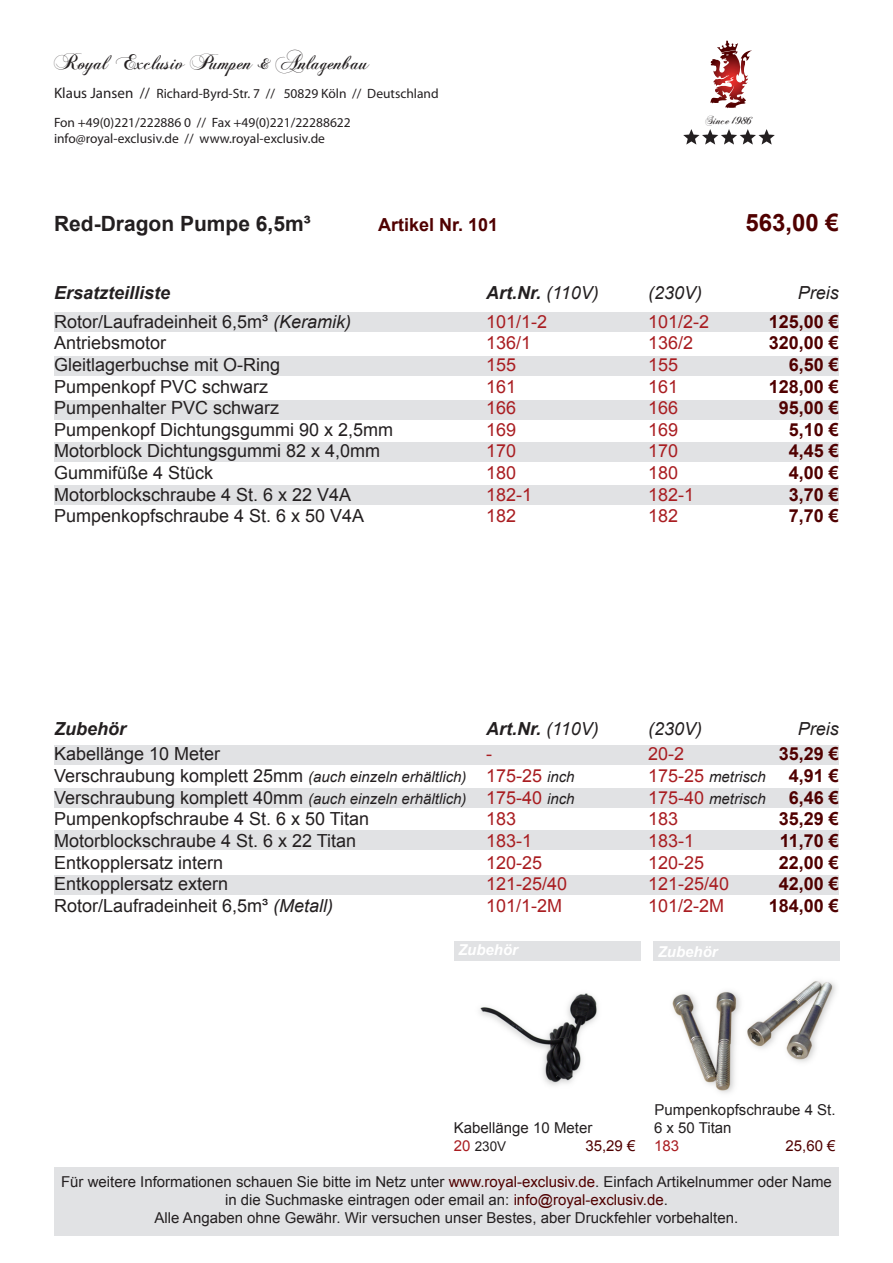
<style>
.page{position:relative;width:893px;height:1263px;background:#fff}
.page>*{position:absolute;margin:0;border:0;box-sizing:border-box;transform-origin:0 0}
.t1{font:700 24px "Arial";color:#500000}
.t2{font:21px "Chopin Script";color:#231f20}
.t3{font:700 21px "Arial";color:#231f20}
.t4{font:18px "Arial";color:#231f20}
.t5{font:18px "Arial";color:#a91d21}
.t6{font:700 18px "Arial";color:#500000}
.t7{font:italic 700 18px "Arial";color:#231f20}
.t8{font:italic 18px "Arial";color:#231f20}
.t9{font:15px/18px "Arial";color:#231f20;text-align:center}
.t10{font:italic 15px "Arial";color:#231f20}
.t11{font:italic 700 15px "Arial";color:#fff}
.t12{font:15px "Arial";color:#500000}
.t13{font:13.5px/28.2px "Myriad Pro";color:#231f20}
.t14{font:13.5px "Arial";color:#231f20}
.t15{font:12px "Chopin Script";color:#231f20}
.s1{font-size:22.5px}
.s2{font-size:15px}
.s3{font-weight:400}
.s4{font-style:italic}
.s5{font-style:normal;font-size:18px}
.s6{font-style:normal;font-size:18px;color:#a91d21}
.s7{font-size:15px;color:#a91d21}
.s8{color:#a91d21}
.s9{color:#500000}
</style>
<div class="page">
<svg style="left:683px;top:129px;width:92px;height:16px"></svg>
<svg style="left:710px;top:40px;width:28px;height:64px"></svg>
<div style="left:54px;top:875px;width:785px;height:19px;background:#e1e2e4"></div>
<div style="left:54px;top:745px;width:785px;height:20px;background:#e1e2e4"></div>
<div style="left:54px;top:830px;width:785px;height:20px;background:#e1e2e4"></div>
<div style="left:54px;top:788px;width:785px;height:20px;background:#e1e2e4"></div>
<div style="left:54px;top:485px;width:785px;height:20px;background:#e1e2e4"></div>
<div style="left:54px;top:442px;width:785px;height:20px;background:#e1e2e4"></div>
<div style="left:54px;top:400px;width:785px;height:19px;background:#e1e2e4"></div>
<div style="left:54px;top:356px;width:785px;height:20px;background:#e1e2e4"></div>
<div style="left:54px;top:313px;width:785px;height:19px;background:#e1e2e4"></div>
<div style="left:54px;top:1167px;width:785px;height:68px;background:#e1e2e4"></div>
<img style="left:672px;top:980px;width:164px;height:113px">
<div style="left:654px;top:941px;width:186px;height:20px;background:#e1e2e4"></div>
<img style="left:480px;top:993px;width:118px;height:93px">
<div style="left:454px;top:941px;width:186px;height:20px;background:#e1e2e4"></div>
<p class="t2" style="left:54px;top:50px;width:317px"><span class="s1">R</span>oyal <span class="s1">E</span>xclusiv <span class="s1">P</span>umpen <span class="s2">&amp;</span> <span class="s1">A</span>nlagenbau</p>
<p class="t13" style="left:54px;top:80px;width:386px"><span class="s2">Klaus Jansen //</span> Richard-Byrd-Str. 7 // 50829 Köln // Deutschland<br>Fon +49(0)221/222886 0 // Fax +49(0)221/22288622</p>
<p class="t13" style="left:54px;top:124px;width:273px">info@royal-exclusiv.de // www.royal-exclusiv.de</p>
<p class="t15" style="left:705px;top:112px;width:49px">Since 1986</p>
<p class="t3" style="left:54px;top:210px;width:258px">Red-Dragon Pumpe 6,5m³</p>
<p class="t6" style="left:378px;top:213px;width:122px">Artikel Nr. 101</p>
<p class="t1" style="left:745px;top:207px;width:95px">563,00 €</p>
<p class="t7" style="left:54px;top:281px;width:118px">Ersatzteilliste</p>
<p class="t7" style="left:486px;top:281px;width:114px">Art.Nr. <span class="s3">(110V)</span></p>
<p class="t8" style="left:648px;top:281px;width:56px">(230V)</p>
<p class="t8" style="left:798px;top:281px;width:43px">Preis</p>
<p class="t4" style="left:54px;top:310px;width:299px">Rotor/Laufradeinheit 6,5m³ <span class="s4">(Keramik)</span></p>
<p class="t5" style="left:486px;top:310px;width:63px">101/1-2</p>
<p class="t5" style="left:648px;top:310px;width:63px">101/2-2</p>
<p class="t6" style="left:769px;top:310px;width:72px">125,00 €</p>
<p class="t4" style="left:54px;top:331px;width:114px">Antriebsmotor</p>
<p class="t5" style="left:486px;top:331px;width:47px">136/1</p>
<p class="t5" style="left:648px;top:331px;width:47px">136/2</p>
<p class="t6" style="left:769px;top:331px;width:72px">320,00 €</p>
<p class="t4" style="left:54px;top:353px;width:228px">Gleitlagerbuchse mit O-Ring</p>
<p class="t5" style="left:486px;top:353px;width:32px">155</p>
<p class="t5" style="left:648px;top:353px;width:32px">155</p>
<p class="t6" style="left:789px;top:353px;width:52px">6,50 €</p>
<p class="t4" style="left:54px;top:374px;width:216px">Pumpenkopf PVC schwarz</p>
<p class="t5" style="left:486px;top:374px;width:32px">161</p>
<p class="t5" style="left:648px;top:374px;width:32px">161</p>
<p class="t6" style="left:769px;top:374px;width:72px">128,00 €</p>
<p class="t4" style="left:54px;top:396px;width:227px">Pumpenhalter PVC schwarz</p>
<p class="t5" style="left:486px;top:396px;width:32px">166</p>
<p class="t5" style="left:648px;top:396px;width:32px">166</p>
<p class="t6" style="left:779px;top:396px;width:62px">95,00 €</p>
<p class="t4" style="left:54px;top:418px;width:341px">Pumpenkopf Dichtungsgummi 90 x 2,5mm</p>
<p class="t5" style="left:486px;top:418px;width:32px">169</p>
<p class="t5" style="left:648px;top:418px;width:32px">169</p>
<p class="t6" style="left:789px;top:418px;width:52px">5,10 €</p>
<p class="t4" style="left:54px;top:439px;width:328px">Motorblock Dichtungsgummi 82 x 4,0mm</p>
<p class="t5" style="left:486px;top:439px;width:32px">170</p>
<p class="t5" style="left:648px;top:439px;width:32px">170</p>
<p class="t6" style="left:789px;top:439px;width:52px">4,45 €</p>
<p class="t4" style="left:54px;top:461px;width:161px">Gummifüße 4 Stück</p>
<p class="t5" style="left:486px;top:461px;width:32px">180</p>
<p class="t5" style="left:648px;top:461px;width:32px">180</p>
<p class="t6" style="left:789px;top:461px;width:52px">4,00 €</p>
<p class="t4" style="left:54px;top:482px;width:299px">Motorblockschraube 4 St. 6 x 22 V4A</p>
<p class="t5" style="left:486px;top:482px;width:48px">182-1</p>
<p class="t5" style="left:648px;top:482px;width:48px">182-1</p>
<p class="t6" style="left:789px;top:482px;width:52px">3,70 €</p>
<p class="t4" style="left:54px;top:504px;width:312px">Pumpenkopfschraube 4 St. 6 x 50 V4A</p>
<p class="t5" style="left:486px;top:504px;width:32px">182</p>
<p class="t5" style="left:648px;top:504px;width:32px">182</p>
<p class="t6" style="left:789px;top:504px;width:52px">7,70 €</p>
<p class="t7" style="left:54px;top:717px;width:74px">Zubehör</p>
<p class="t7" style="left:486px;top:717px;width:114px">Art.Nr. <span class="s3">(110V)</span></p>
<p class="t8" style="left:648px;top:717px;width:56px">(230V)</p>
<p class="t8" style="left:798px;top:717px;width:43px">Preis</p>
<p class="t4" style="left:54px;top:742px;width:168px">Kabellänge 10 Meter</p>
<p class="t5" style="left:486px;top:742px;width:7px">-</p>
<p class="t5" style="left:648px;top:742px;width:38px">20-2</p>
<p class="t6" style="left:779px;top:742px;width:62px">35,29 €</p>
<p class="t10" style="left:54px;top:767px;width:522px"><span class="s5">Verschraubung komplett 25mm</span> (auch einzeln erhältlich) <span class="s6">175-25</span> inch</p>
<p class="t10" style="left:648px;top:767px;width:119px"><span class="s6">175-25</span> metrisch</p>
<p class="t6" style="left:789px;top:764px;width:52px">4,91 €</p>
<p class="t10" style="left:54px;top:789px;width:522px"><span class="s5">Verschraubung komplett 40mm</span> (auch einzeln erhältlich) <span class="s6">175-40</span> inch</p>
<p class="t10" style="left:648px;top:789px;width:119px"><span class="s6">175-40</span> metrisch</p>
<p class="t6" style="left:789px;top:785px;width:52px">6,46 €</p>
<p class="t4" style="left:54px;top:807px;width:317px">Pumpenkopfschraube 4 St. 6 x 50 Titan</p>
<p class="t5" style="left:486px;top:807px;width:32px">183</p>
<p class="t5" style="left:648px;top:807px;width:32px">183</p>
<p class="t6" style="left:779px;top:807px;width:62px">35,29 €</p>
<p class="t4" style="left:54px;top:829px;width:304px">Motorblockschraube 4 St. 6 x 22 Titan</p>
<p class="t5" style="left:486px;top:829px;width:48px">183-1</p>
<p class="t5" style="left:648px;top:829px;width:48px">183-1</p>
<p class="t6" style="left:780px;top:829px;width:61px">11,70 €</p>
<p class="t4" style="left:54px;top:850px;width:171px">Entkopplersatz intern</p>
<p class="t5" style="left:486px;top:850px;width:58px">120-25</p>
<p class="t5" style="left:648px;top:850px;width:58px">120-25</p>
<p class="t6" style="left:779px;top:850px;width:62px">22,00 €</p>
<p class="t4" style="left:54px;top:872px;width:176px">Entkopplersatz extern</p>
<p class="t5" style="left:486px;top:872px;width:83px">121-25/40</p>
<p class="t5" style="left:648px;top:872px;width:83px">121-25/40</p>
<p class="t6" style="left:779px;top:872px;width:62px">42,00 €</p>
<p class="t4" style="left:54px;top:893px;width:281px">Rotor/Laufradeinheit 6,5m³ <span class="s4">(Metall)</span></p>
<p class="t5" style="left:486px;top:893px;width:78px">101/1-2M</p>
<p class="t5" style="left:648px;top:893px;width:78px">101/2-2M</p>
<p class="t6" style="left:769px;top:893px;width:72px">184,00 €</p>
<p class="t11" style="left:458px;top:940px;width:62px">Zubehör</p>
<p class="t11" style="left:658px;top:942px;width:62px">Zubehör</p>
<p class="t9" style="left:454px;top:1119px;width:140px">Kabellänge 10 Meter</p>
<p class="t14" style="left:454px;top:1137px;width:54px"><span class="s7">20</span> 230V</p>
<p class="t12" style="left:585px;top:1136px;width:52px">35,29 €</p>
<p class="t9" style="left:654px;top:1101px;width:183px;text-align:left">Pumpenkopfschraube 4 St.<br>6 x 50 Titan<br><span class="s8">183</span></p>
<p class="t12" style="left:785px;top:1136px;width:52px">25,60 €</p>
<p class="t9" style="left:61px;top:1173px;width:772px">Für weitere Informationen schauen Sie bitte im Netz unter <span class="s9">www.royal-exclusiv.de</span>. Einfach Artikelnummer oder Name in die Suchmaske eintragen oder email an: <span class="s9">info@royal-exclusiv.de</span>.</p>
<p class="t9" style="left:155px;top:1209px;width:585px">Alle Angaben ohne Gewähr. Wir versuchen unser Bestes, aber Druckfehler vorbehalten.</p>
</div>
